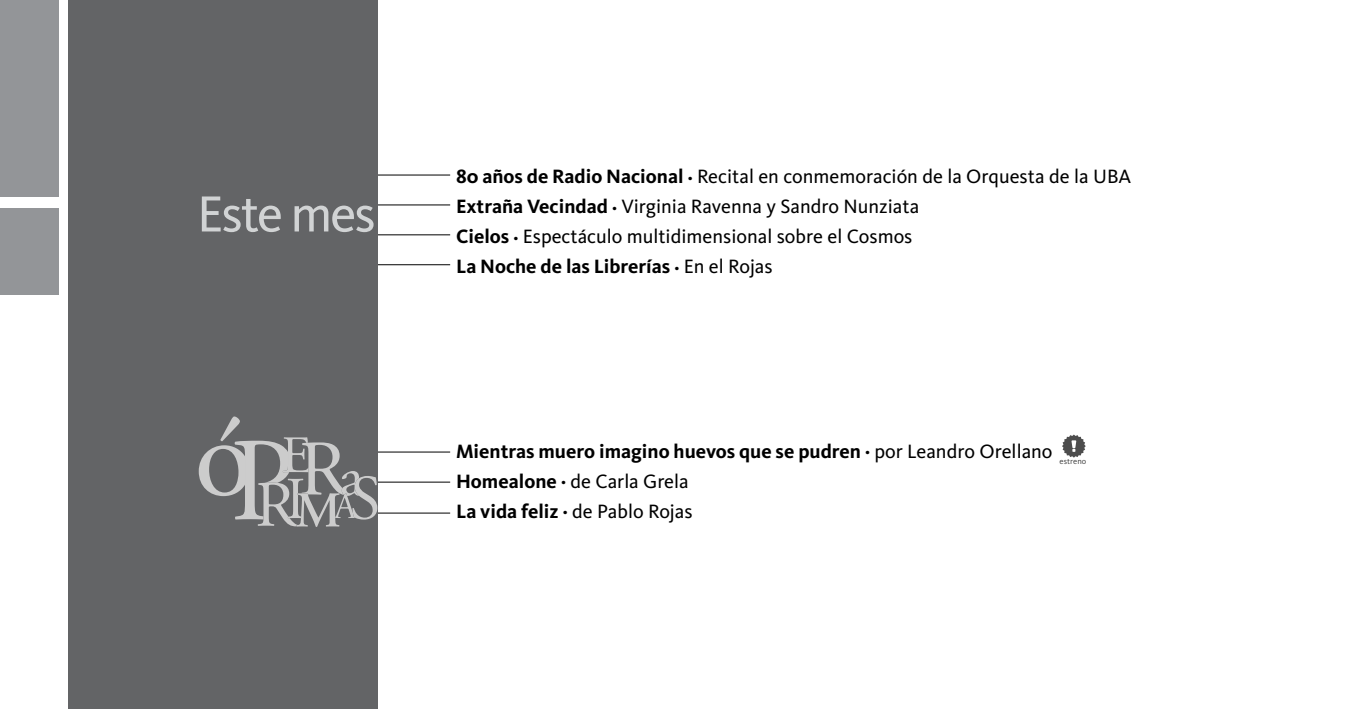
<style>
.page{position:relative;width:1347px;height:709px;background:#fff}
.page>*{position:absolute;margin:0;border:0;box-sizing:border-box;transform-origin:0 0}
.t1{font:52.5px "Kievit";letter-spacing:-.04em;color:#d1d3d4}
.t2{font:20px/30px "Kievit";color:#000}
.t3{font:700 20px/30px "Kievit";color:#000}
.t4{font:8.38px "Kievit";color:#000}
.s1{font-weight:700}
.s2{font-weight:400}
</style>
<div class="page">
<hr style="left:271px;top:452px;width:179px;height:1px;background:#000">
<hr style="left:271px;top:513px;width:179px;height:1px;background:#000">
<hr style="left:271px;top:482px;width:179px;height:1px;background:#000">
<hr style="left:271px;top:235px;width:179px;height:1px;background:#000">
<hr style="left:271px;top:264px;width:179px;height:1px;background:#000">
<hr style="left:271px;top:205px;width:179px;height:1px;background:#000">
<hr style="left:271px;top:175px;width:179px;height:1px;background:#000">
<div style="left:0;top:0;width:58px;height:196px;background:#939598"></div>
<div style="left:0;top:208px;width:58px;height:87px;background:#939598"></div>
<div style="left:68px;top:0;width:309px;height:709px;background:#636466"></div>
<svg style="left:199px;top:416px;width:178px;height:111px"></svg>
<svg style="left:1062px;top:434px;width:23px;height:23px"></svg>
<h1 class="t1" style="left:197px;top:184px;width:180px">Este mes</h1>
<p class="t2" style="left:456px;top:162px;width:676px"><span class="s1">80 años de Radio Nacional </span><sup>.</sup> Recital en conmemoración de la Orquesta de la UBA <span class="s1">Extraña Vecindad </span><sup>.</sup> Virginia Ravenna y Sandro Nunziata<br><span class="s1">Cielos </span><sup>.</sup> Espectáculo multidimensional sobre el Cosmos<br><span class="s1">La Noche de las Librerías </span><sup>.</sup> En el Rojas</p>
<p class="t3" style="left:456px;top:436px;width:598px">Mientras muero imagino huevos que se pudren . <span class="s2">por Leandro Orellano<br></span>Homealone . <span class="s2">de Carla Grela<br></span>La vida feliz . <span class="s2">de Pablo Rojas</span></p>
<p class="t4" style="left:1059px;top:457px;width:28px">estreno</p>
</div>
